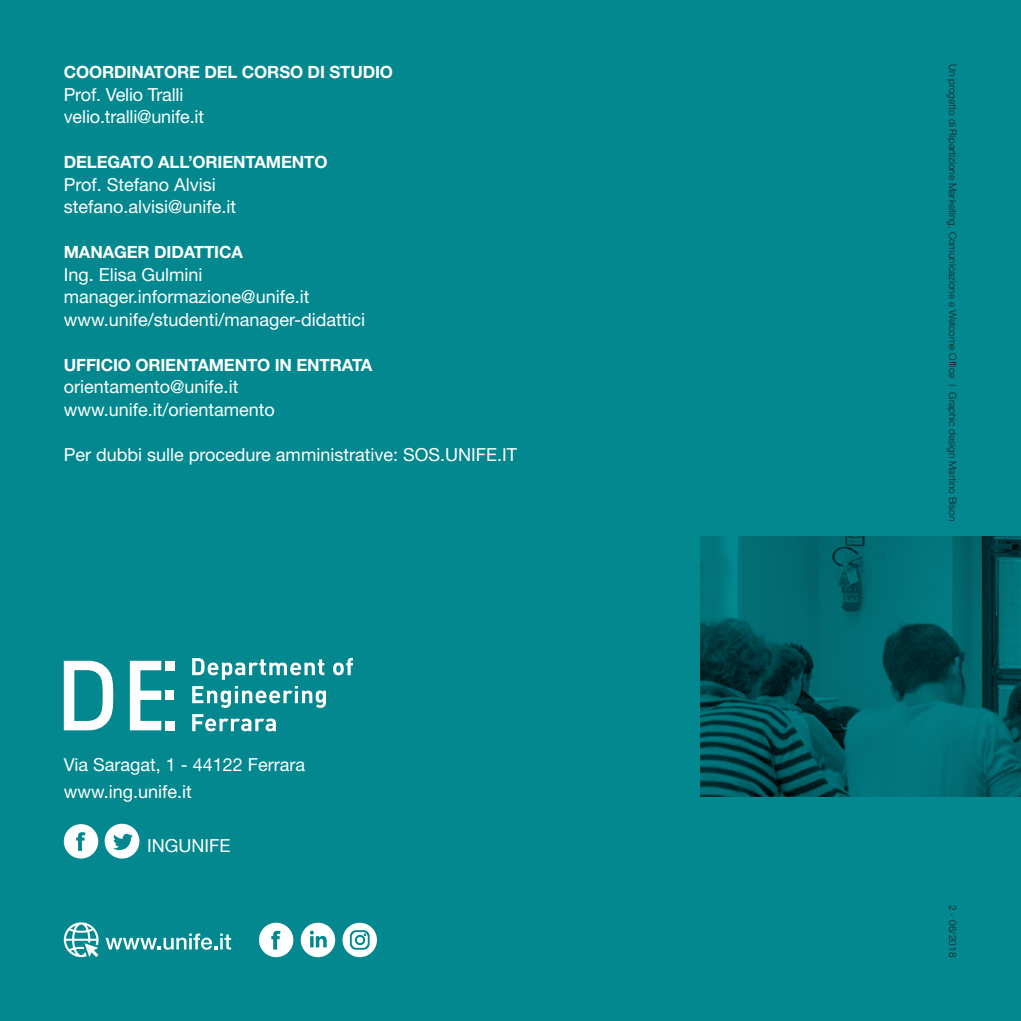
<style>
.page{position:relative;width:1021px;height:1021px;background:#fff}
.page>*{position:absolute;margin:0;border:0;box-sizing:border-box;transform-origin:0 0}
.t1{font:18px/22.5px "Helvetica Neue";color:#fff}
.t2{font:700 16.88px "Helvetica Neue";letter-spacing:-.01em;color:#fff}
.t3{font:300 10.12px "Helvetica Neue";color:#231f20}
</style>
<div class="page">
<div style="left:0;top:0;width:1020px;height:1020px;background:#03888f"></div>
<img style="left:700px;top:536px;width:320px;height:260px">
<svg style="left:192px;top:658px;width:132px;height:21px"></svg>
<svg style="left:333px;top:658px;width:20px;height:17px"></svg>
<svg style="left:192px;top:686px;width:134px;height:22px"></svg>
<svg style="left:192px;top:714px;width:84px;height:17px"></svg>
<svg style="left:130px;top:660px;width:31px;height:70px"></svg>
<div style="left:165px;top:660px;width:9px;height:10px;background:#fff"></div>
<svg style="left:64px;top:660px;width:49px;height:70px"></svg>
<div style="left:165px;top:721px;width:9px;height:9px;background:#fff"></div>
<div style="left:165px;top:690px;width:9px;height:10px;background:#fff"></div>
<svg style="left:64px;top:824px;width:34px;height:34px"></svg>
<svg style="left:105px;top:933px;width:126px;height:16px"></svg>
<svg style="left:64px;top:922px;width:35px;height:35px"></svg>
<svg style="left:259px;top:922px;width:34px;height:35px"></svg>
<svg style="left:301px;top:922px;width:34px;height:35px"></svg>
<svg style="left:342px;top:922px;width:35px;height:35px"></svg>
<svg style="left:105px;top:823px;width:34px;height:35px"></svg>
<p class="t2" style="left:64px;top:62px;width:331px">COORDINATORE DEL CORSO DI STUDIO</p>
<p class="t1" style="left:64px;top:83px;width:142px">Prof. Velio Tralli velio.tralli@unife.it</p>
<p class="t2" style="left:64px;top:152px;width:265px">DELEGATO ALL’ORIENTAMENTO</p>
<p class="t1" style="left:64px;top:173px;width:174px">Prof. Stefano Alvisi stefano.alvisi@unife.it</p>
<p class="t2" style="left:64px;top:242px;width:181px">MANAGER DIDATTICA</p>
<p class="t1" style="left:64px;top:263px;width:303px">Ing. Elisa Gulmini manager.informazione@unife.it www.unife/studenti/manager-didattici</p>
<p class="t2" style="left:64px;top:354px;width:310px">UFFICIO ORIENTAMENTO IN ENTRATA</p>
<p class="t1" style="left:64px;top:375px;width:212px">orientamento@unife.it www.unife.it/orientamento</p>
<p class="t1" style="left:64px;top:443px;width:455px">Per dubbi sulle procedure amministrative: SOS.UNIFE.IT</p>
<p class="t1" style="left:64px;top:750px;width:243px;line-height:27px">Via Saragat, 1 - 44122 Ferrara www.ing.unife.it</p>
<p class="t1" style="left:147px;top:834px;width:85px">INGUNIFE</p>
<p class="t3" style="left:958px;top:64px;width:459px;rotate:90deg">Un progetto di Ripartizione Marketing, Comunicazione e Welcome Office | Graphic design Martino Bison</p>
<p class="t3" style="left:958px;top:905px;width:54px;rotate:90deg">2 - 06/2018</p>
</div>
